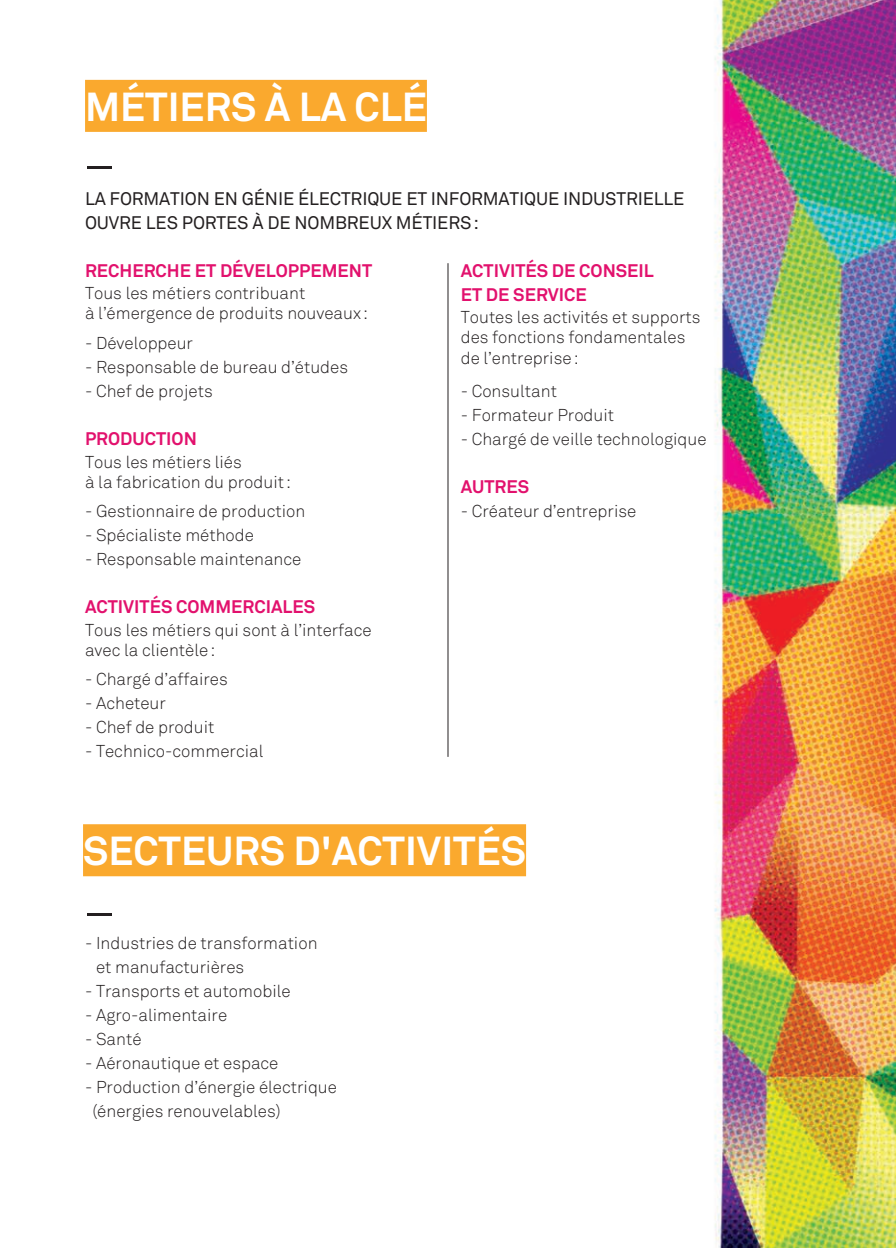
<style>
.page{position:relative;width:896px;height:1248px;background:#fff}
.page>*{position:absolute;margin:0;border:0;box-sizing:border-box;transform-origin:0 0}
.t1{font:700 40px "Akkurat";color:#fff}
.t2{font:700 18px/24px "Akkurat";color:#e2116d}
.t3{font:18px/24px "Akkurat";letter-spacing:-.01em;color:#231f20}
.t4{font:300 17px/20px "Akkurat";color:#231f20}
</style>
<div class="page">
<img style="left:83px;top:0;width:813px;height:1247px">
<div style="left:85px;top:80px;width:342px;height:52px;background:#faa92e"></div>
<hr style="left:87px;top:166px;width:24px;height:2px;background:#231f20">
<hr style="left:87px;top:912px;width:24px;height:3px;background:#231f20">
<hr style="left:448px;top:263px;width:1px;height:493px;background:#231f20">
<div style="left:83px;top:824px;width:443px;height:52px;background:#faa92e"></div>
<p class="t1" style="left:85px;top:81px;width:343px">MÉTIERS À LA CLÉ</p>
<p class="t3" style="left:85px;top:187px;width:601px">LA FORMATION EN GÉNIE ÉLECTRIQUE ET INFORMATIQUE INDUSTRIELLE<br>OUVRE LES PORTES À DE NOMBREUX MÉTIERS:</p>
<p class="t2" style="left:85px;top:258px;width:288px">RECHERCHE ET DÉVELOPPEMENT</p>
<p class="t4" style="left:85px;top:284px;width:222px">Tous les métiers contribuant</p>
<p class="t4" style="left:85px;top:304px;width:284px">à l’émergence de produits nouveaux :</p>
<p class="t4" style="left:85px;top:333px;width:110px">- Développeur</p>
<p class="t4" style="left:85px;top:357px;width:264px">- Responsable de bureau d’études</p>
<p class="t4" style="left:85px;top:381px;width:129px">- Chef de projets</p>
<p class="t2" style="left:85px;top:426px;width:113px">PRODUCTION</p>
<p class="t4" style="left:85px;top:452px;width:158px">Tous les métiers liés</p>
<p class="t4" style="left:85px;top:472px;width:208px">à la fabrication du produit:</p>
<p class="t4" style="left:85px;top:501px;width:222px">- Gestionnaire de production</p>
<p class="t4" style="left:85px;top:525px;width:170px">- Spécialiste méthode</p>
<p class="t4" style="left:85px;top:549px;width:218px">- Responsable maintenance</p>
<p class="t2" style="left:85px;top:594px;width:232px">ACTIVITÉS COMMERCIALES</p>
<p class="t4" style="left:85px;top:620px;width:288px">Tous les métiers qui sont à l’interface</p>
<p class="t4" style="left:85px;top:640px;width:132px">avec la clientèle:</p>
<p class="t4" style="left:85px;top:669px;width:144px">- Chargé d’affaires</p>
<p class="t4" style="left:85px;top:693px;width:82px">- Acheteur</p>
<p class="t4" style="left:85px;top:717px;width:131px">- Chef de produit</p>
<p class="t4" style="left:85px;top:741px;width:180px">- Technico-commercial</p>
<p class="t2" style="left:461px;top:258px;width:195px">ACTIVITÉS DE CONSEIL<br>ET DE SERVICE</p>
<p class="t4" style="left:461px;top:308px;width:241px">Toutes les activités et supports des fonctions fondamentales de l’entreprise:</p>
<p class="t4" style="left:461px;top:381px;width:98px">- Consultant</p>
<p class="t4" style="left:461px;top:405px;width:155px">- Formateur Produit</p>
<p class="t4" style="left:461px;top:429px;width:247px">- Chargé de veille technologique</p>
<p class="t2" style="left:461px;top:474px;width:70px">AUTRES</p>
<p class="t4" style="left:461px;top:501px;width:177px">- Créateur d’entreprise</p>
<p class="t1" style="left:83px;top:825px;width:444px">SECTEURS D'ACTIVITÉS</p>
<p class="t4" style="left:96px;top:931px;width:223px;line-height:24px;text-indent:-11px">- Industries de transformation et manufacturières</p>
<p class="t4" style="left:85px;top:981px;width:207px">- Transports et automobile</p>
<p class="t4" style="left:85px;top:1005px;width:144px">- Agro-alimentaire</p>
<p class="t4" style="left:85px;top:1029px;width:58px">- Santé</p>
<p class="t4" style="left:85px;top:1053px;width:195px">- Aéronautique et espace</p>
<p class="t4" style="left:85px;top:1077px;width:253px">- Production d’énergie électrique</p>
<p class="t4" style="left:92px;top:1101px;width:190px">(énergies renouvelables)</p>
</div>
